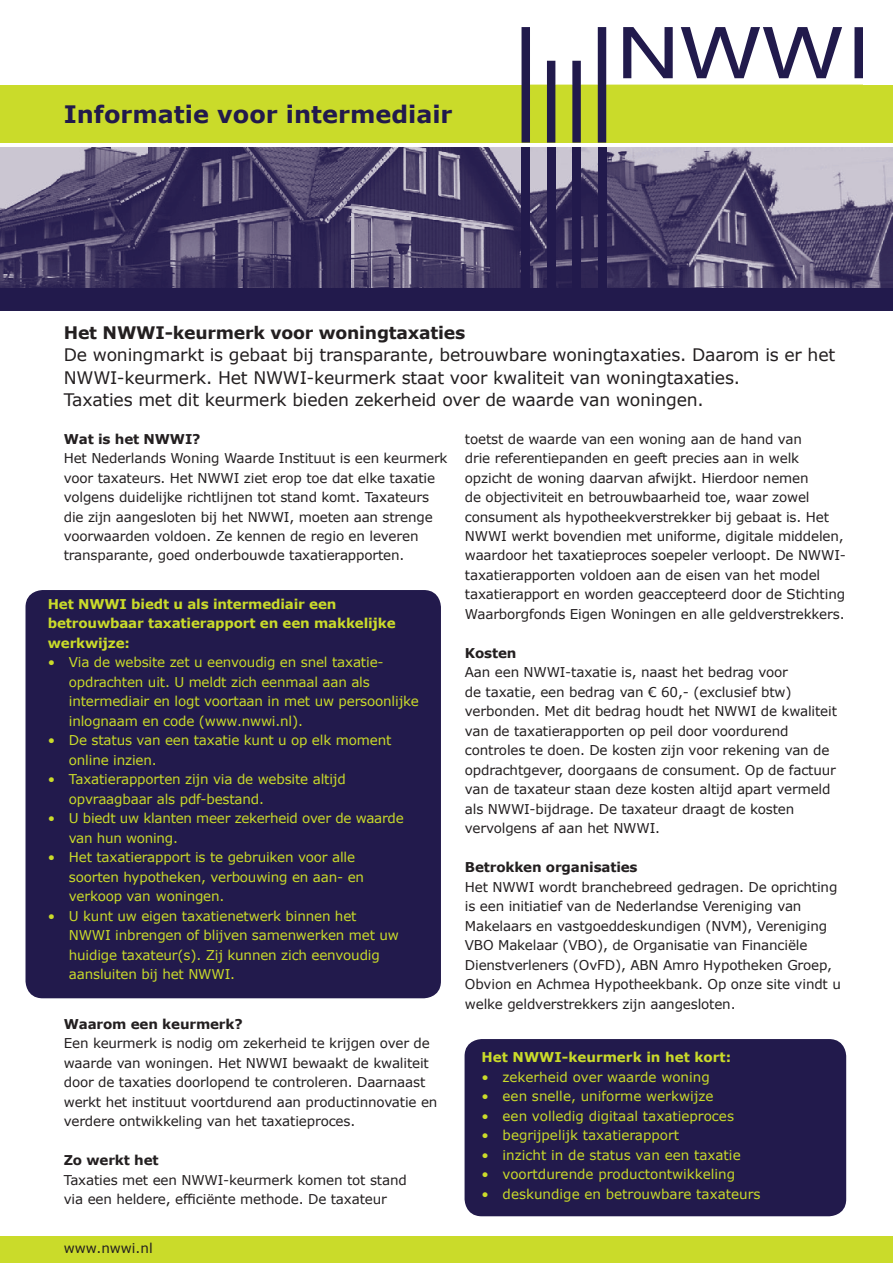
<style>
.page{position:relative;width:893px;height:1263px;background:#fff}
.page>*{position:absolute;margin:0;border:0;box-sizing:border-box;transform-origin:0 0}
.t1{font:700 24px "Verdana";color:#221a4c}
.t2{font:17.25px/22.5px "Verdana";letter-spacing:-.01em;color:#231f20}
.t3{font:700 17.25px "Verdana";letter-spacing:-.01em;color:#231f20}
.t4{font:13.5px/19.5px "Verdana";letter-spacing:-.01em;color:#231f20}
.t5{font:13.5px/19.5px "Verdana";letter-spacing:-.01em;color:#cadb2a}
.t6{font:700 13.5px/19.5px "Verdana";letter-spacing:-.01em;color:#cadb2a}
.t7{font:700 13.5px "Verdana";letter-spacing:-.01em;color:#231f20}
</style>
<div class="page">
<div style="left:0;top:1236px;width:893px;height:27px;background:#cadb2a"></div>
<div style="left:26px;top:590px;width:415px;height:408px;background:#221a4c;border-radius:17px"></div>
<div style="left:465px;top:1039px;width:381px;height:177px;background:#221a4c;border-radius:17px"></div>
<img style="left:0;top:147px;width:893px;height:141px">
<div style="left:0;top:85px;width:893px;height:58px;background:#cadb2a"></div>
<svg style="left:521px;top:27px;width:342px;height:116px"></svg>
<div style="left:0;top:288px;width:893px;height:22px;background:#221a4c"></div>
<div style="left:522px;top:147px;width:8px;height:153px;background:#221a4c"></div>
<div style="left:547px;top:147px;width:8px;height:153px;background:#221a4c"></div>
<div style="left:572px;top:147px;width:9px;height:153px;background:#221a4c"></div>
<div style="left:598px;top:147px;width:8px;height:153px;background:#221a4c"></div>
<h1 class="t1" style="left:64px;top:99px;width:390px">Informatie voor intermediair</h1>
<p class="t3" style="left:64px;top:321px;width:403px">Het NWWI-keurmerk voor woningtaxaties</p>
<p class="t2" style="left:64px;top:344px;width:773px">De woningmarkt is gebaat bij transparante, betrouwbare woningtaxaties. Daarom is er het<br>NWWI-keurmerk. Het NWWI-keurmerk staat voor kwaliteit van woningtaxaties.<br>Taxaties met dit keurmerk bieden zekerheid over de waarde van woningen.</p>
<p class="t7" style="left:64px;top:430px;width:138px">Wat is het NWWI?</p>
<p class="t4" style="left:64px;top:448px;width:385px">Het Nederlands Woning Waarde Instituut is een keurmerk voor taxateurs. Het NWWI ziet erop toe dat elke taxatie volgens duidelijke richtlijnen tot stand komt. Taxateurs die zijn aangesloten bij het NWWI, moeten aan strenge voorwaarden voldoen. Ze kennen de regio en leveren transparante, goed onderbouwde taxatierapporten.</p>
<p class="t6" style="left:48px;top:594px;width:349px">Het NWWI biedt u als intermediair een betrouwbaar taxatierapport en een makkelijke werkwijze:</p>
<p class="t5" style="left:69px;top:653px;width:352px;text-indent:-21px">• Via de website zet u eenvoudig en snel taxatie&shy;opdrachten uit. U meldt zich eenmaal aan als intermediair en logt voortaan in met uw persoonlijke inlognaam en code (www.nwwi.nl).</p>
<p class="t5" style="left:69px;top:731px;width:324px;text-indent:-21px">• De status van een taxatie kunt u op elk moment online inzien.</p>
<p class="t5" style="left:69px;top:770px;width:278px;text-indent:-21px">• Taxatierapporten zijn via de website altijd opvraagbaar als pdf-bestand.</p>
<p class="t5" style="left:69px;top:809px;width:336px;text-indent:-21px">• U biedt uw klanten meer zekerheid over de waarde van hun woning.</p>
<p class="t5" style="left:69px;top:848px;width:297px;text-indent:-21px">• Het taxatierapport is te gebruiken voor alle soorten hypotheken, verbouwing en aan- en verkoop van woningen.</p>
<p class="t5" style="left:69px;top:906px;width:332px;text-indent:-21px">• U kunt uw eigen taxatienetwerk binnen het NWWI inbrengen of blijven samenwerken met uw huidige taxateur(s). Zij kunnen zich eenvoudig aansluiten bij het NWWI.</p>
<p class="t7" style="left:64px;top:1015px;width:180px">Waarom een keurmerk?</p>
<p class="t4" style="left:64px;top:1033px;width:375px">Een keurmerk is nodig om zekerheid te krijgen over de waarde van woningen. Het NWWI bewaakt de kwaliteit door de taxaties doorlopend te controleren. Daarnaast werkt het instituut voortdurend aan productinnovatie en verdere ontwikkeling van het taxatieproces.</p>
<p class="t7" style="left:64px;top:1151px;width:96px">Zo werkt het</p>
<p class="t4" style="left:64px;top:1170px;width:344px">Taxaties met een NWWI-keurmerk komen tot stand via een heldere, efficiënte methode. De taxateur</p>
<p class="t4" style="left:64px;top:1239px;width:91px">www.nwwi.nl</p>
<p class="t4" style="left:465px;top:429px;width:382px">toetst de waarde van een woning aan de hand van<br>drie referentiepanden en geeft precies aan in welk opzicht de woning daarvan afwijkt. Hierdoor nemen<br>de objectiviteit en betrouwbaarheid toe, waar zowel consument als hypotheekverstrekker bij gebaat is. Het NWWI werkt bovendien met uniforme, digitale middelen, waardoor het taxatieproces soepeler verloopt. De NWWI&shy;taxatierapporten voldoen aan de eisen van het model taxatierapport en worden geaccepteerd door de Stichting Waarborgfonds Eigen Woningen en alle geldverstrekkers.</p>
<p class="t7" style="left:465px;top:644px;width:53px">Kosten</p>
<p class="t4" style="left:465px;top:663px;width:374px">Aan een NWWI-taxatie is, naast het bedrag voor<br>de taxatie, een bedrag van € 60,- (exclusief btw) verbonden. Met dit bedrag houdt het NWWI de kwaliteit van de taxatierapporten op peil door voordurend controles te doen. De kosten zijn voor rekening van de opdrachtgever, doorgaans de consument. Op de factuur van de taxateur staan deze kosten altijd apart vermeld als NWWI-bijdrage. De taxateur draagt de kosten vervolgens af aan het NWWI.</p>
<p class="t7" style="left:465px;top:859px;width:174px">Betrokken organisaties</p>
<p class="t4" style="left:465px;top:877px;width:377px">Het NWWI wordt branchebreed gedragen. De oprichting is een initiatief van de Nederlandse Vereniging van Makelaars en vastgoeddeskundigen (NVM), Vereniging VBO Makelaar (VBO), de Organisatie van Financiële Dienstverleners (OvFD), ABN Amro Hypotheken Groep, Obvion en Achmea Hypotheekbank. Op onze site vindt u welke geldverstrekkers zijn aangesloten.</p>
<p class="t6" style="left:482px;top:1047px;width:251px">Het NWWI-keurmerk in het kort:</p>
<p class="t5" style="left:482px;top:1067px;width:230px">• zekerheid over waarde woning</p>
<p class="t5" style="left:482px;top:1087px;width:233px">• een snelle, uniforme werkwijze</p>
<p class="t5" style="left:482px;top:1106px;width:254px">• een volledig digitaal taxatieproces</p>
<p class="t5" style="left:482px;top:1126px;width:199px">• begrijpelijk taxatierapport</p>
<p class="t5" style="left:482px;top:1145px;width:261px">• inzicht in de status van een taxatie</p>
<p class="t5" style="left:482px;top:1165px;width:255px">• voortdurende productontwikkeling</p>
<p class="t5" style="left:482px;top:1184px;width:280px">• deskundige en betrouwbare taxateurs</p>
</div>
